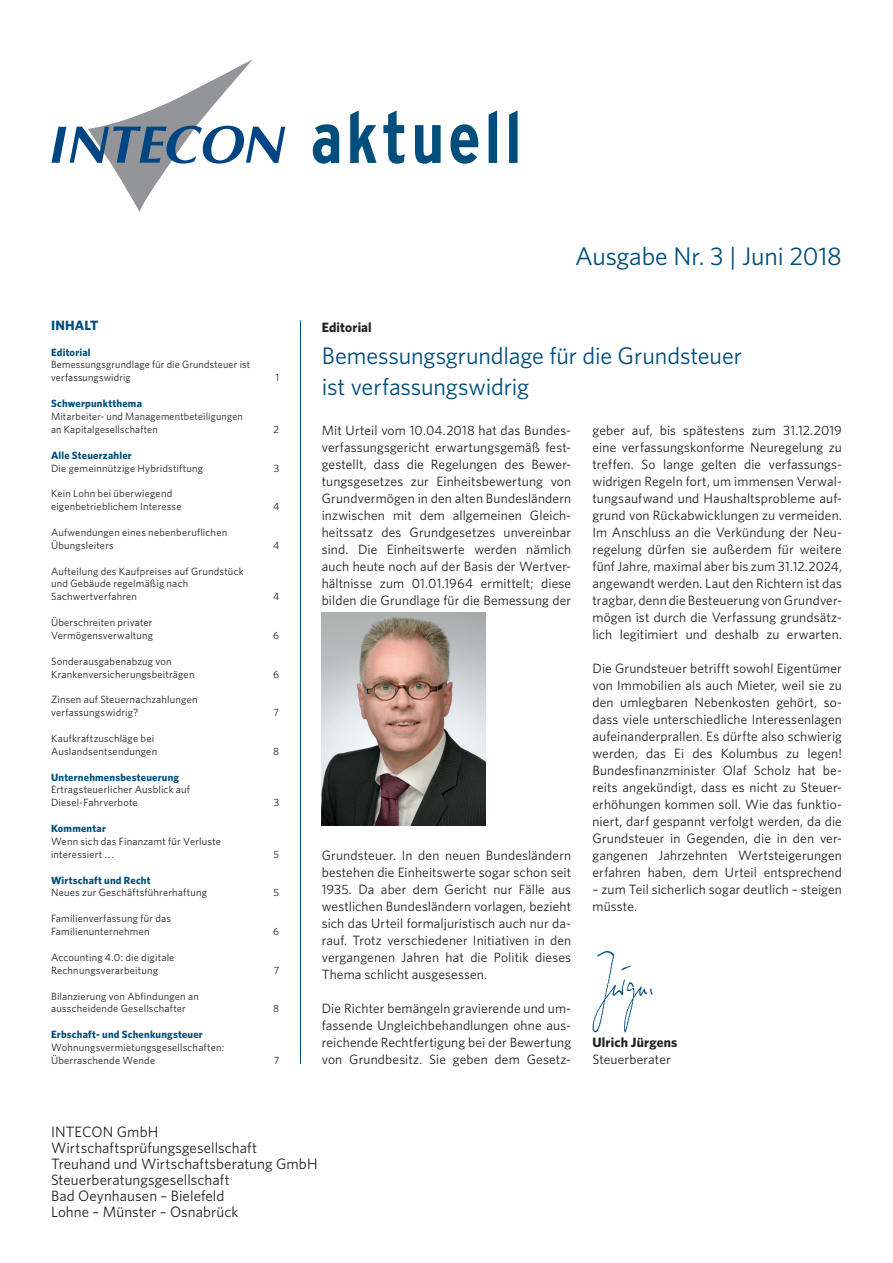
<style>
.page{position:relative;width:893px;height:1263px;background:#fff}
.page>*{position:absolute;margin:0;border:0;box-sizing:border-box;transform-origin:0 0}
.t1{font:700 condensed 72px "Interstate";letter-spacing:.05em;color:#014e7d}
.t2{font:25.5px "Whitney";letter-spacing:-.005em;color:#014e7d}
.t3{font:24px/31.5px "Whitney";letter-spacing:-.005em;color:#014e7d}
.t4{font:15px/15.9px "Whitney";letter-spacing:.005em;color:#231f20}
.t5{font:13.5px/17px "Whitney";letter-spacing:.01em;color:#231f20}
.t6{font:700 13.5px "Whitney";letter-spacing:.01em;color:#231f20}
.t7{font:700 13.5px "Whitney";letter-spacing:.01em;color:#014e7d}
.t8{font:10.5px/12.9px "Whitney";letter-spacing:.02em;color:#231f20}
.t9{font:700 10.5px "Whitney";letter-spacing:.02em;color:#014e7d}
</style>
<div class="page">
<hr style="left:300px;top:320px;width:1px;height:744px;background:#014e7d">
<img style="left:322px;top:612px;width:163px;height:214px">
<svg style="left:51px;top:59px;width:234px;height:153px"></svg>
<img style="left:592px;top:950px;width:61px;height:83px">
<p class="t7" style="left:51px;top:317px;width:49px">INHALT</p>
<p class="t9" style="left:51px;top:345px;width:41px">Editorial</p>
<p class="t8" style="left:51px;top:358px;width:201px">Bemessungsgrundlage für die Grundsteuer ist verfassungswidrig</p>
<p class="t9" style="left:51px;top:397px;width:92px">Schwerpunktthema</p>
<p class="t8" style="left:51px;top:410px;width:193px">Mitarbeiter- und Managementbeteiligungen an Kapitalgesellschaften</p>
<p class="t8" style="left:275px;top:371px;width:5px">1</p>
<p class="t8" style="left:274px;top:423px;width:7px">2</p>
<p class="t9" style="left:51px;top:448px;width:82px">Alle Steuerzahler</p>
<p class="t8" style="left:51px;top:461px;width:153px">Die gemeinnützige Hybridstiftung</p>
<p class="t8" style="left:274px;top:461px;width:7px">3</p>
<p class="t8" style="left:51px;top:487px;width:132px">Kein Lohn bei überwiegend eigenbetrieblichem Interesse</p>
<p class="t8" style="left:273px;top:500px;width:8px">4</p>
<p class="t8" style="left:51px;top:526px;width:178px">Aufwendungen eines nebenberuflichen<br>Übungsleiters</p>
<p class="t8" style="left:51px;top:564px;width:194px">Aufteilung des Kaufpreises auf Grundstück und Gebäude regelmäßig nach<br>Sachwertverfahren</p>
<p class="t8" style="left:51px;top:616px;width:104px">Überschreiten privater<br>Vermögensverwaltung</p>
<p class="t8" style="left:51px;top:654px;width:145px">Sonderausgabenabzug von<br>Krankenversicherungsbeiträgen</p>
<p class="t8" style="left:51px;top:693px;width:148px">Zinsen auf Steuernachzahlungen verfassungswidrig?</p>
<p class="t8" style="left:51px;top:732px;width:108px">Kaufkraftzuschläge bei<br>Auslandsentsendungen</p>
<p class="t9" style="left:51px;top:770px;width:130px">Unternehmensbesteuerung</p>
<p class="t8" style="left:51px;top:783px;width:141px">Ertragsteuerlicher Ausblick auf<br>Diesel-Fahrverbote</p>
<p class="t9" style="left:51px;top:822px;width:56px">Kommentar</p>
<p class="t8" style="left:51px;top:835px;width:171px">Wenn sich das Finanzamt für Verluste interessiert ...</p>
<p class="t8" style="left:273px;top:538px;width:8px">4</p>
<p class="t8" style="left:273px;top:590px;width:8px">4</p>
<p class="t8" style="left:273px;top:629px;width:7px">6</p>
<p class="t8" style="left:273px;top:667px;width:7px">6</p>
<p class="t8" style="left:274px;top:706px;width:7px">7</p>
<p class="t8" style="left:273px;top:744px;width:7px">8</p>
<p class="t8" style="left:274px;top:796px;width:7px">3</p>
<p class="t8" style="left:274px;top:848px;width:7px">5</p>
<p class="t9" style="left:51px;top:873px;width:101px">Wirtschaft und Recht</p>
<p class="t8" style="left:51px;top:886px;width:157px">Neues zur Geschäftsführerhaftung</p>
<p class="t8" style="left:274px;top:886px;width:7px">5</p>
<p class="t8" style="left:51px;top:912px;width:122px">Familienverfassung für das<br>Familienunternehmen</p>
<p class="t8" style="left:273px;top:925px;width:7px">6</p>
<p class="t8" style="left:51px;top:951px;width:125px">Accounting 4.0: die digitale<br>Rechnungsverarbeitung</p>
<p class="t8" style="left:51px;top:989px;width:149px">Bilanzierung von Abfindungen an ausscheidende Gesellschafter</p>
<p class="t9" style="left:51px;top:1028px;width:153px">Erbschaft- und Schenkungsteuer</p>
<p class="t8" style="left:51px;top:1041px;width:175px">Wohnungsvermietungsgesellschaften:<br>Überraschende Wende</p>
<p class="t8" style="left:274px;top:963px;width:7px">7</p>
<p class="t8" style="left:273px;top:1002px;width:7px">8</p>
<p class="t8" style="left:274px;top:1054px;width:7px">7</p>
<h1 class="t1" style="left:311px;top:97px;width:213px">aktuell</h1>
<h2 class="t2" style="left:575px;top:240px;width:268px">Ausgabe Nr. 3 | Juni 2018</h2>
<p class="t6" style="left:322px;top:319px;width:52px">Editorial</p>
<h3 class="t3" style="left:322px;top:339px;width:422px">Bemessungsgrundlage für die Grundsteuer ist verfassungswidrig</h3>
<p class="t5" style="left:322px;top:421px;width:251px">Mit Urteil vom 10.04.2018 hat das Bundes&shy;verfassungsgericht erwartungsgemäß fest&shy;gestellt, dass die Regelungen des Bewer&shy;tungsgesetzes zur Einheitsbewertung von Grundvermögen in den alten Bundesländern inzwischen mit dem allgemeinen Gleich&shy;heitssatz des Grundgesetzes unvereinbar sind. Die Einheitswerte werden nämlich auch heute noch auf der Basis der Wertver&shy;hältnisse zum 01.01.1964 ermittelt; diese bilden die Grundlage für die Bemessung der</p>
<p class="t5" style="left:592px;top:421px;width:251px">geber auf, bis spätestens zum 31.12.2019 eine verfassungskonforme Neuregelung zu treffen. So lange gelten die verfassungs&shy;widrigen Regeln fort, um immensen Verwal&shy;tungsaufwand und Haushaltsprobleme auf&shy;grund von Rückabwicklungen zu vermeiden.<br>Im Anschluss an die Verkündung der Neu&shy;regelung dürfen sie außerdem für weitere fünf Jahre, maximal aber bis zum 31.12.2024, angewandt werden. Laut den Richtern ist das tragbar, denn die Besteuerung von Grundver&shy;mögen ist durch die Verfassung grundsätz&shy;lich legitimiert und deshalb zu erwarten.</p>
<p class="t5" style="left:592px;top:659px;width:251px">Die Grundsteuer betrifft sowohl Eigentümer von Immobilien als auch Mieter, weil sie zu den umlegbaren Nebenkosten gehört, so&shy;dass viele unterschiedliche Interessenlagen aufeinanderprallen. Es dürfte also schwierig werden, das Ei des Kolumbus zu legen!<br>Bundesfinanzminister Olaf Scholz hat be&shy;reits angekündigt, dass es nicht zu Steuer&shy;erhöhungen kommen soll. Wie das funktio&shy;niert, darf gespannt verfolgt werden, da die Grundsteuer in Gegenden, die in den ver&shy;gangenen Jahrzehnten Wertsteigerungen erfahren haben, dem Urteil entsprechend</p>
<p class="t5" style="left:592px;top:880px;width:251px">– zum Teil sicherlich sogar deutlich – steigen müsste.</p>
<p class="t5" style="left:322px;top:846px;width:251px">Grundsteuer. In den neuen Bundesländern bestehen die Einheitswerte sogar schon seit 1935. Da aber dem Gericht nur Fälle aus westlichen Bundesländern vorlagen, bezieht sich das Urteil formaljuristisch auch nur da&shy;rauf. Trotz verschiedener Initiativen in den vergangenen Jahren hat die Politik dieses Thema schlicht ausgesessen.</p>
<p class="t5" style="left:322px;top:999px;width:251px;text-align:justify">Die Richter bemängeln gravierende und um&shy;fassende Ungleichbehandlungen ohne aus&shy;reichende Rechtfertigung bei der Bewertung von Grundbesitz. Sie geben dem Gesetz-</p>
<p class="t6" style="left:592px;top:1034px;width:87px">Ulrich Jürgens</p>
<p class="t5" style="left:592px;top:1051px;width:80px">Steuerberater</p>
<p class="t4" style="left:51px;top:1124px;width:268px">INTECON GmbH<br>Wirtschaftsprüfungsgesellschaft<br>Treuhand und Wirtschaftsberatung GmbH<br>Steuerberatungsgesellschaft<br>Bad Oeynhausen – Bielefeld<br>Lohne – Münster – Osnabrück</p>
</div>
